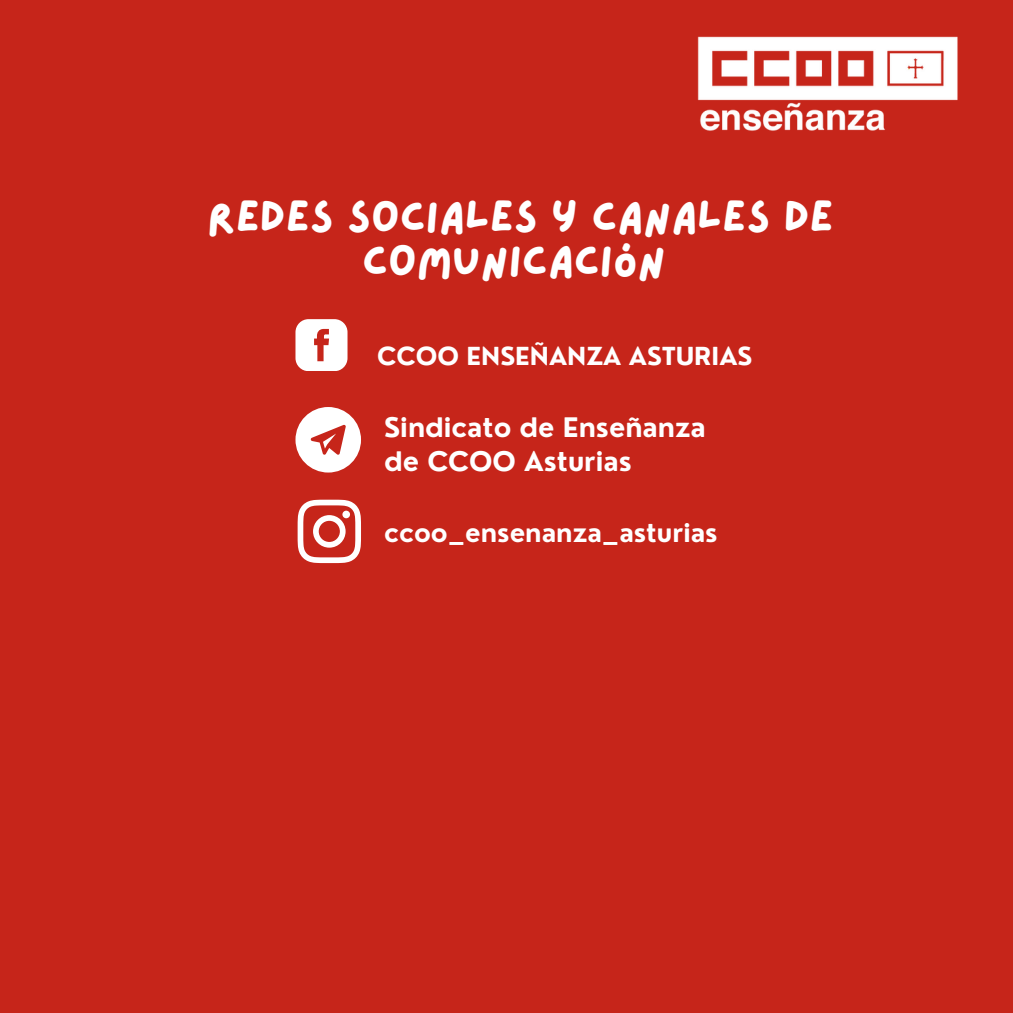
<style>
.page{position:relative;width:1013px;height:1013px;background:#fff}
.page>*{position:absolute;margin:0;border:0;box-sizing:border-box;transform-origin:0 0}
.t1{font:44.38px/44px "Lazydog";color:#fff;text-align:center}
.t2{font:700 26.25px "Nourd";color:#fff}
.t3{font:700 25px "Nourd";color:#fff}
.t4{font:700 24.25px "Nourd";color:#fff}
</style>
<div class="page">
<div style="left:0;top:0;width:1012px;height:1012px;background:#c6251a"></div>
<svg style="left:295px;top:319px;width:52px;height:52px"></svg>
<svg style="left:295px;top:407px;width:66px;height:65px"></svg>
<svg style="left:297px;top:499px;width:64px;height:64px"></svg>
<div style="left:342px;top:510px;width:8px;height:8px;background:#fff;border-radius:50%"></div>
<img style="left:697px;top:36px;width:261px;height:95px">
<p class="t1" style="left:207px;top:196px;width:627px">REDES SOCIALES Y CANALES DE<br>COMUNICACIÓN</p>
<h1 class="t4" style="left:377px;top:340px;width:377px">CCOO ENSEÑANZA ASTURIAS</h1>
<p class="t2" style="left:384px;top:410px;width:323px">Sindicato de Enseñanza</p>
<h2 class="t2" style="left:384px;top:444px;width:249px">de CCOO Asturias</h2>
<p class="t3" style="left:384px;top:516px;width:335px">ccoo_ensenanza_asturias</p>
</div>
